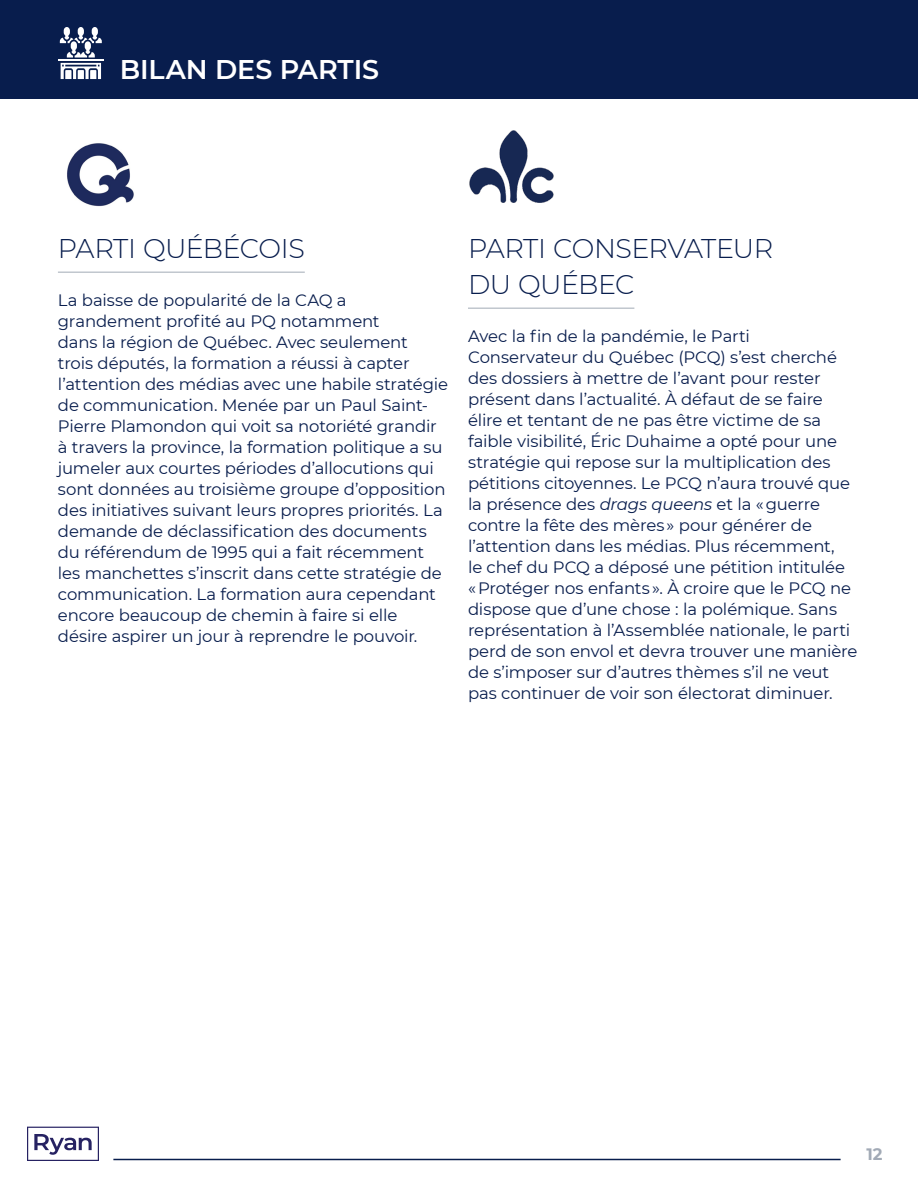
<style>
.page{position:relative;width:918px;height:1188px;background:#fff}
.page>*{position:absolute;margin:0;border:0;box-sizing:border-box;transform-origin:0 0}
.t1{font:300 27px/36px "Montserrat";letter-spacing:-.02em;color:#081d4d}
.t2{font:600 27px "Montserrat";letter-spacing:-.005em;color:#fff}
.t3{font:16.5px/21px "Montserrat";letter-spacing:-.01em;color:#081d4d}
.t4{font:700 16.5px "Montserrat";color:#a2aab6}
.s1{font-style:italic}
</style>
<div class="page">
<svg style="left:27px;top:1127px;width:72px;height:34px"></svg>
<hr style="left:113px;top:1159px;width:728px;height:1px;background:#081d4d">
<div style="left:0;top:0;width:918px;height:99px;background:#081d4d"></div>
<hr style="left:58px;top:59px;width:45px;height:2px;background:#fff">
<svg style="left:60px;top:27px;width:42px;height:52px"></svg>
<img style="left:67px;top:143px;width:67px;height:64px">
<hr style="left:58px;top:272px;width:247px;height:1px;background:#a2aab6">
<hr style="left:468px;top:308px;width:166px;height:1px;background:#a2aab6">
<img style="left:469px;top:130px;width:85px;height:73px">
<h1 class="t2" style="left:120px;top:50px;width:261px">BILAN DES PARTIS</h1>
<h1 class="t1" style="left:58px;top:230px;width:248px">PARTI QUÉBÉCOIS</h1>
<p class="t3" style="left:58px;top:289px;width:392px">La baisse de popularité de la CAQ a grandement profité au PQ notamment<br>dans la région de Québec. Avec seulement<br>trois députés, la formation a réussi à capter l’attention des médias avec une habile stratégie de communication. Menée par un Paul Saint-Pierre Plamondon qui voit sa notoriété grandir à travers la province, la formation politique a su jumeler aux courtes périodes d’allocutions qui sont données au troisième groupe d’opposition des initiatives suivant leurs propres priorités. La demande de déclassification des documents du référendum de 1995 qui a fait récemment les manchettes s’inscrit dans cette stratégie de communication. La formation aura cependant encore beaucoup de chemin à faire si elle désire aspirer un jour à reprendre le pouvoir.</p>
<h1 class="t1" style="left:468px;top:230px;width:307px">PARTI CONSERVATEUR<br>DU QUÉBEC</h1>
<p class="t3" style="left:468px;top:325px;width:391px">Avec la fin de la pandémie, le Parti Conservateur du Québec (PCQ) s’est cherché des dossiers à mettre de l’avant pour rester présent dans l’actualité. À défaut de se faire élire et tentant de ne pas être victime de sa faible visibilité, Éric Duhaime a opté pour une stratégie qui repose sur la multiplication des pétitions citoyennes. Le PCQ n’aura trouvé que la présence des <span class="s1">drags queens</span> et la « guerre contre la fête des mères » pour générer de l’attention dans les médias. Plus récemment,<br>le chef du PCQ a déposé une pétition intitulée<br>« Protéger nos enfants ». À croire que le PCQ ne dispose que d’une chose : la polémique. Sans représentation à l’Assemblée nationale, le parti perd de son envol et devra trouver une manière de s’imposer sur d’autres thèmes s’il ne veut pas continuer de voir son électorat diminuer.</p>
<p class="t4" style="left:866px;top:1142px;width:18px">12</p>
</div>
